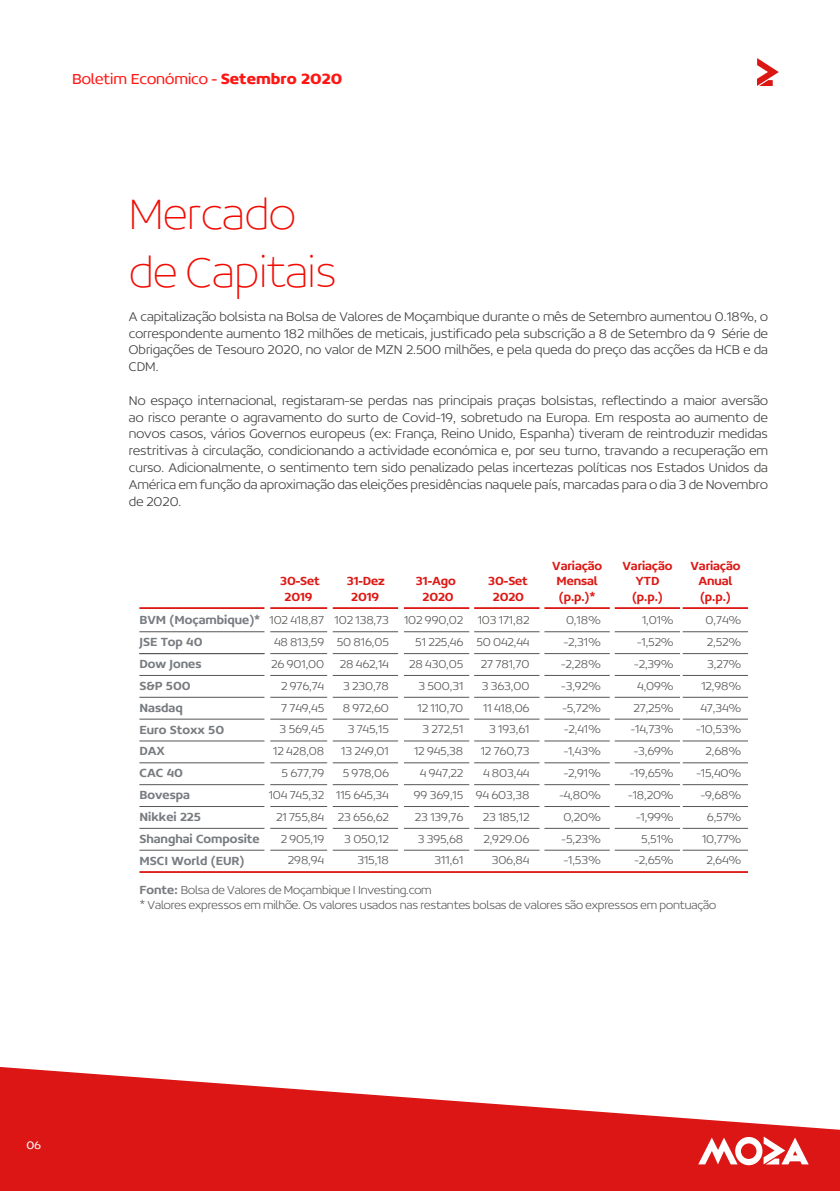
<style>
.page{position:relative;width:840px;height:1191px;background:#fff}
.page>*{position:absolute;margin:0;border:0;box-sizing:border-box;transform-origin:0 0}
.t1{font:100 48px/57.6px "Concord";color:#f10a00}
.t2{font:300 16px "Concord";color:#ff1614}
.t3{font:200 14px/16.8px "Concord";color:#3c3c3b;text-align:justify}
.t4{font:200 12.8px/21.8px "Concord";letter-spacing:-.01em;color:#575756;text-align:right}
.t5{font:500 12.8px/21.8px "Concord";color:#787c80}
.t6{font:500 12.8px/15.2px "Concord";letter-spacing:-.01em;color:#dd1915;text-align:center}
.t7{font:300 12px "Concord";color:#fff}
.s1{font-weight:700}
.s2{font-weight:500;color:#787c80}
</style>
<div class="page">
<svg style="left:0;top:1067px;width:839px;height:124px;fill:#db1614"></svg>
<svg style="left:697px;top:1136px;width:111px;height:29px"></svg>
<svg style="left:757px;top:58px;width:21px;height:28px"></svg>
<hr style="left:139px;top:607px;width:125px;height:2px;background:#dd1915">
<hr style="left:139px;top:871px;width:608px;height:2px;background:#dd1915">
<hr style="left:139px;top:631px;width:125px;height:1px;background:#575756">
<hr style="left:139px;top:653px;width:125px;height:1px;background:#575756">
<hr style="left:139px;top:675px;width:125px;height:1px;background:#575756">
<hr style="left:139px;top:697px;width:125px;height:1px;background:#575756">
<hr style="left:139px;top:719px;width:125px;height:1px;background:#575756">
<hr style="left:139px;top:740px;width:125px;height:1px;background:#575756">
<hr style="left:270px;top:607px;width:57px;height:2px;background:#dd1915">
<hr style="left:270px;top:631px;width:57px;height:1px;background:#575756">
<hr style="left:270px;top:653px;width:57px;height:1px;background:#575756">
<hr style="left:270px;top:675px;width:57px;height:1px;background:#575756">
<hr style="left:270px;top:697px;width:57px;height:1px;background:#575756">
<hr style="left:270px;top:719px;width:57px;height:1px;background:#575756">
<hr style="left:270px;top:740px;width:57px;height:1px;background:#575756">
<hr style="left:332px;top:607px;width:66px;height:2px;background:#dd1915">
<hr style="left:332px;top:631px;width:66px;height:1px;background:#575756">
<hr style="left:332px;top:653px;width:66px;height:1px;background:#575756">
<hr style="left:332px;top:675px;width:66px;height:1px;background:#575756">
<hr style="left:332px;top:697px;width:66px;height:1px;background:#575756">
<hr style="left:332px;top:719px;width:66px;height:1px;background:#575756">
<hr style="left:332px;top:740px;width:66px;height:1px;background:#575756">
<hr style="left:403px;top:607px;width:66px;height:2px;background:#dd1915">
<hr style="left:403px;top:631px;width:66px;height:1px;background:#575756">
<hr style="left:403px;top:653px;width:66px;height:1px;background:#575756">
<hr style="left:403px;top:675px;width:66px;height:1px;background:#575756">
<hr style="left:403px;top:697px;width:66px;height:1px;background:#575756">
<hr style="left:403px;top:719px;width:66px;height:1px;background:#575756">
<hr style="left:403px;top:740px;width:66px;height:1px;background:#575756">
<hr style="left:474px;top:607px;width:65px;height:2px;background:#dd1915">
<hr style="left:474px;top:631px;width:65px;height:1px;background:#575756">
<hr style="left:474px;top:653px;width:65px;height:1px;background:#575756">
<hr style="left:474px;top:675px;width:65px;height:1px;background:#575756">
<hr style="left:474px;top:697px;width:65px;height:1px;background:#575756">
<hr style="left:474px;top:719px;width:65px;height:1px;background:#575756">
<hr style="left:474px;top:740px;width:65px;height:1px;background:#575756">
<hr style="left:544px;top:607px;width:65px;height:2px;background:#dd1915">
<hr style="left:544px;top:631px;width:65px;height:1px;background:#575756">
<hr style="left:544px;top:653px;width:65px;height:1px;background:#575756">
<hr style="left:544px;top:675px;width:65px;height:1px;background:#575756">
<hr style="left:544px;top:697px;width:65px;height:1px;background:#575756">
<hr style="left:544px;top:719px;width:65px;height:1px;background:#575756">
<hr style="left:544px;top:740px;width:65px;height:1px;background:#575756">
<hr style="left:614px;top:607px;width:65px;height:2px;background:#dd1915">
<hr style="left:614px;top:631px;width:65px;height:1px;background:#575756">
<hr style="left:614px;top:653px;width:65px;height:1px;background:#575756">
<hr style="left:614px;top:675px;width:65px;height:1px;background:#575756">
<hr style="left:614px;top:697px;width:65px;height:1px;background:#575756">
<hr style="left:614px;top:719px;width:65px;height:1px;background:#575756">
<hr style="left:614px;top:740px;width:65px;height:1px;background:#575756">
<hr style="left:682px;top:607px;width:65px;height:2px;background:#dd1915">
<hr style="left:682px;top:631px;width:65px;height:1px;background:#575756">
<hr style="left:682px;top:653px;width:65px;height:1px;background:#575756">
<hr style="left:682px;top:675px;width:65px;height:1px;background:#575756">
<hr style="left:682px;top:697px;width:65px;height:1px;background:#575756">
<hr style="left:682px;top:719px;width:65px;height:1px;background:#575756">
<hr style="left:682px;top:740px;width:65px;height:1px;background:#575756">
<hr style="left:139px;top:762px;width:125px;height:1px;background:#575756">
<hr style="left:270px;top:762px;width:57px;height:1px;background:#575756">
<hr style="left:332px;top:762px;width:66px;height:1px;background:#575756">
<hr style="left:403px;top:762px;width:66px;height:1px;background:#575756">
<hr style="left:474px;top:762px;width:65px;height:1px;background:#575756">
<hr style="left:544px;top:762px;width:65px;height:1px;background:#575756">
<hr style="left:614px;top:762px;width:65px;height:1px;background:#575756">
<hr style="left:682px;top:762px;width:65px;height:1px;background:#575756">
<hr style="left:139px;top:784px;width:125px;height:1px;background:#575756">
<hr style="left:270px;top:784px;width:57px;height:1px;background:#575756">
<hr style="left:332px;top:784px;width:66px;height:1px;background:#575756">
<hr style="left:403px;top:784px;width:66px;height:1px;background:#575756">
<hr style="left:474px;top:784px;width:65px;height:1px;background:#575756">
<hr style="left:544px;top:784px;width:65px;height:1px;background:#575756">
<hr style="left:614px;top:784px;width:65px;height:1px;background:#575756">
<hr style="left:682px;top:784px;width:65px;height:1px;background:#575756">
<hr style="left:139px;top:806px;width:125px;height:1px;background:#575756">
<hr style="left:270px;top:806px;width:57px;height:1px;background:#575756">
<hr style="left:332px;top:806px;width:66px;height:1px;background:#575756">
<hr style="left:403px;top:806px;width:66px;height:1px;background:#575756">
<hr style="left:474px;top:806px;width:65px;height:1px;background:#575756">
<hr style="left:544px;top:806px;width:65px;height:1px;background:#575756">
<hr style="left:614px;top:806px;width:65px;height:1px;background:#575756">
<hr style="left:682px;top:806px;width:65px;height:1px;background:#575756">
<hr style="left:139px;top:828px;width:125px;height:1px;background:#575756">
<hr style="left:270px;top:828px;width:57px;height:1px;background:#575756">
<hr style="left:332px;top:828px;width:66px;height:1px;background:#575756">
<hr style="left:403px;top:828px;width:66px;height:1px;background:#575756">
<hr style="left:474px;top:828px;width:65px;height:1px;background:#575756">
<hr style="left:544px;top:828px;width:65px;height:1px;background:#575756">
<hr style="left:614px;top:828px;width:65px;height:1px;background:#575756">
<hr style="left:682px;top:828px;width:65px;height:1px;background:#575756">
<hr style="left:139px;top:850px;width:125px;height:1px;background:#575756">
<hr style="left:270px;top:850px;width:57px;height:1px;background:#575756">
<hr style="left:332px;top:850px;width:66px;height:1px;background:#575756">
<hr style="left:403px;top:850px;width:66px;height:1px;background:#575756">
<hr style="left:474px;top:850px;width:65px;height:1px;background:#575756">
<hr style="left:544px;top:850px;width:65px;height:1px;background:#575756">
<hr style="left:614px;top:850px;width:65px;height:1px;background:#575756">
<hr style="left:682px;top:850px;width:65px;height:1px;background:#575756">
<p class="t2" style="left:72px;top:69px;width:271px">Boletim Económico - <span class="s1">Setembro 2020</span></p>
<h1 class="t1" style="left:129px;top:185px;width:209px">Mercado de Capitais</h1>
<p class="t3" style="left:129px;top:308px;width:640px">A capitalização bolsista na Bolsa de Valores de Moçambique durante o mês de Setembro aumentou 0.18%, o correspondente aumento 182 milhões de meticais, justificado pela subscrição a 8 de Setembro da 9ª Série de Obrigações de Tesouro 2020, no valor de MZN 2.500 milhões, e pela queda do preço das acções da HCB e da CDM.</p>
<p class="t3" style="left:129px;top:392px;width:640px">No espaço internacional, registaram-se perdas nas principais praças bolsistas, reflectindo a maior aversão ao risco perante o agravamento do surto de Covid-19, sobretudo na Europa. Em resposta ao aumento de novos casos, vários Governos europeus (ex: França, Reino Unido, Espanha) tiveram de reintroduzir medidas restritivas à circulação, condicionando a actividade económica e, por seu turno, travando a recuperação em curso. Adicionalmente, o sentimento tem sido penalizado pelas incertezas políticas nos Estados Unidos da América em função da aproximação das eleições presidências naquele país, marcadas para o dia 3 de Novembro de 2020.</p>
<p class="t6" style="left:552px;top:558px;width:51px">Variação<br>Mensal (p.p.)*</p>
<p class="t4" style="left:559px;top:609px;width:43px;text-align:center">0,18% -2,31% -2,28% -3,92% -5,72% -2,41% -1,43% -2,91% -4,80%<br>0,20% -5,23% -1,53%</p>
<p class="t6" style="left:622px;top:558px;width:51px">Variação<br>YTD (p.p.)</p>
<p class="t4" style="left:628px;top:609px;width:47px">1,01% -1,52% -2,39%<br>4,09%<br>27,25% -14,73% -3,69% -19,65% -18,20% -1,99%<br>5,51% -2,65%</p>
<p class="t6" style="left:690px;top:558px;width:51px">Variação<br>Anual (p.p.)</p>
<p class="t4" style="left:696px;top:609px;width:47px">0,74%<br>2,52%<br>3,27%<br>12,98%<br>47,34% -10,53%<br>2,68% -15,40% -9,68%<br>6,57%<br>10,77%<br>2,64%</p>
<p class="t6" style="left:280px;top:573px;width:41px">30-Set<br>2019</p>
<p class="t4" style="left:268px;top:609px;width:57px">102 418,87<br>48 813,59<br>26 901,00<br>2 976,74<br>7 749,45<br>3 569,45<br>12 428,08<br>5 677,79<br>104 745,32<br>21 755,84<br>2 905,19<br>298,94</p>
<p class="t6" style="left:346px;top:573px;width:40px">31-Dez<br>2019</p>
<p class="t4" style="left:334px;top:609px;width:56px">102 138,73<br>50 816,05<br>28 462,14<br>3 230,78<br>8 972,60<br>3 745,15<br>13 249,01<br>5 978,06<br>115 645,34<br>23 656,62<br>3 050,12<br>315,18</p>
<p class="t6" style="left:416px;top:573px;width:41px">31-Ago<br>2020</p>
<p class="t4" style="left:404px;top:609px;width:61px">102 990,02<br>51 225,46<br>28 430,05<br>3 500,31<br>12 110,70<br>3 272,51<br>12 945,38<br>4 947,22<br>99 369,15<br>23 139,76<br>3 395,68<br>311,61</p>
<p class="t6" style="left:488px;top:573px;width:41px">30-Set<br>2020</p>
<p class="t4" style="left:475px;top:609px;width:55px">103 171,82<br>50 042,44<br>27 781,70<br>3 363,00<br>11 418,06<br>3 193,61<br>12 760,73<br>4 803,44<br>94 603,38<br>23 185,12<br>2,929.06<br>306,84</p>
<p class="t5" style="left:139px;top:609px;width:122px">BVM (Moçambique)*<br>JSE Top 40<br>Dow Jones<br>S&amp;P 500<br>Nasdaq<br>Euro Stoxx 50<br>DAX<br>CAC 40<br>Bovespa<br>Nikkei 225<br>Shanghai Composite<br>MSCI World (EUR)</p>
<p class="t4" style="left:139px;top:882px;width:578px;line-height:15.2px;text-align:left"><span class="s2">Fonte:</span> Bolsa de Valores de Moçambique I Investing.com<br>* Valores expressos em milhõe. Os valores usados nas restantes bolsas de valores são expressos em pontuação</p>
<p class="t7" style="left:26px;top:1137px;width:16px">06</p>
</div>
